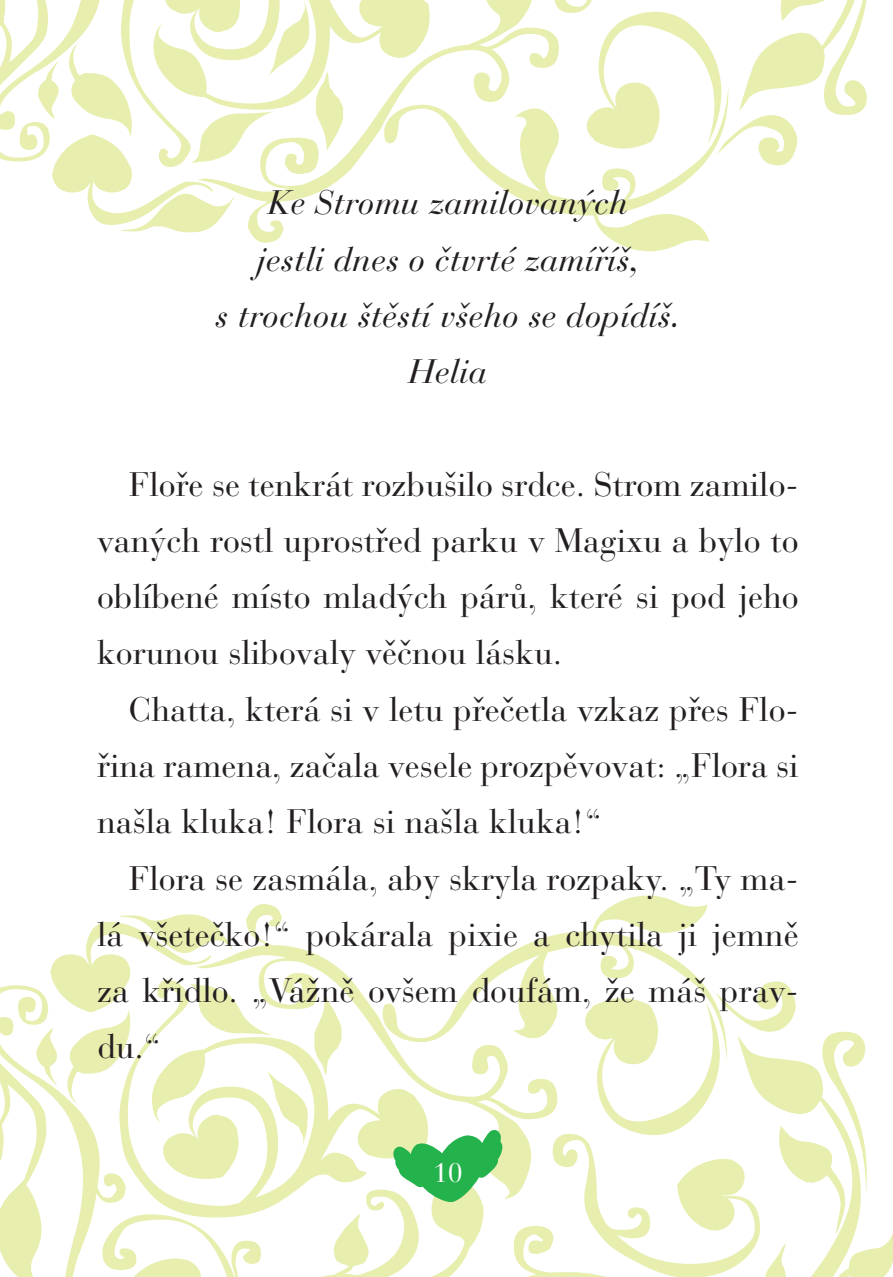
<style>
.page{position:relative;width:893px;height:1277px;background:#fff}
.page>*{position:absolute;margin:0;border:0;box-sizing:border-box;transform-origin:0 0}
.t1{font:33.75px/56.2px "Bauer Bodoni CE";color:#231f20;text-align:justify}
.t2{font:italic 33.75px/56.2px "Bauer Bodoni CE";color:#231f20;text-align:center}
.t3{font:27px "Bauer Bodoni CE";color:#fff}
</style>
<div class="page">
<svg style="left:0;top:895px;width:893px;height:382px"></svg>
<svg style="left:0;top:0;width:867px;height:251px"></svg>
<svg style="left:393px;top:1130px;width:109px;height:72px"></svg>
<p class="t2" style="left:215px;top:178px;width:467px">Ke Stromu zamilovaných<br>jestli dnes o čtvrté zamíříš,<br>s trochou štěstí všeho se dopídíš.<br>Helia</p>
<p class="t1" style="left:97px;top:459px;width:703px;text-indent:32px">Floře se tenkrát rozbušilo srdce. Strom zamilo&shy;vaných rostl uprostřed parku v Magixu a bylo to oblíbené místo mladých párů, které si pod jeho korunou slibovaly věčnou lásku.</p>
<p class="t1" style="left:97px;top:684px;width:703px;text-indent:32px">Chatta, která si v letu přečetla vzkaz přes Flo&shy;řina ramena, začala vesele prozpěvovat: „Flora si našla kluka! Flora si našla kluka!“</p>
<p class="t1" style="left:97px;top:853px;width:703px;text-indent:32px">Flora se zasmála, aby skryla rozpaky. „Ty ma&shy;lá všetečko!“ pokárala pixie a chytila ji jemně za křídlo. „Vážně ovšem doufám, že máš prav&shy;du.“</p>
<p class="t3" style="left:433px;top:1161px;width:32px">10</p>
</div>
